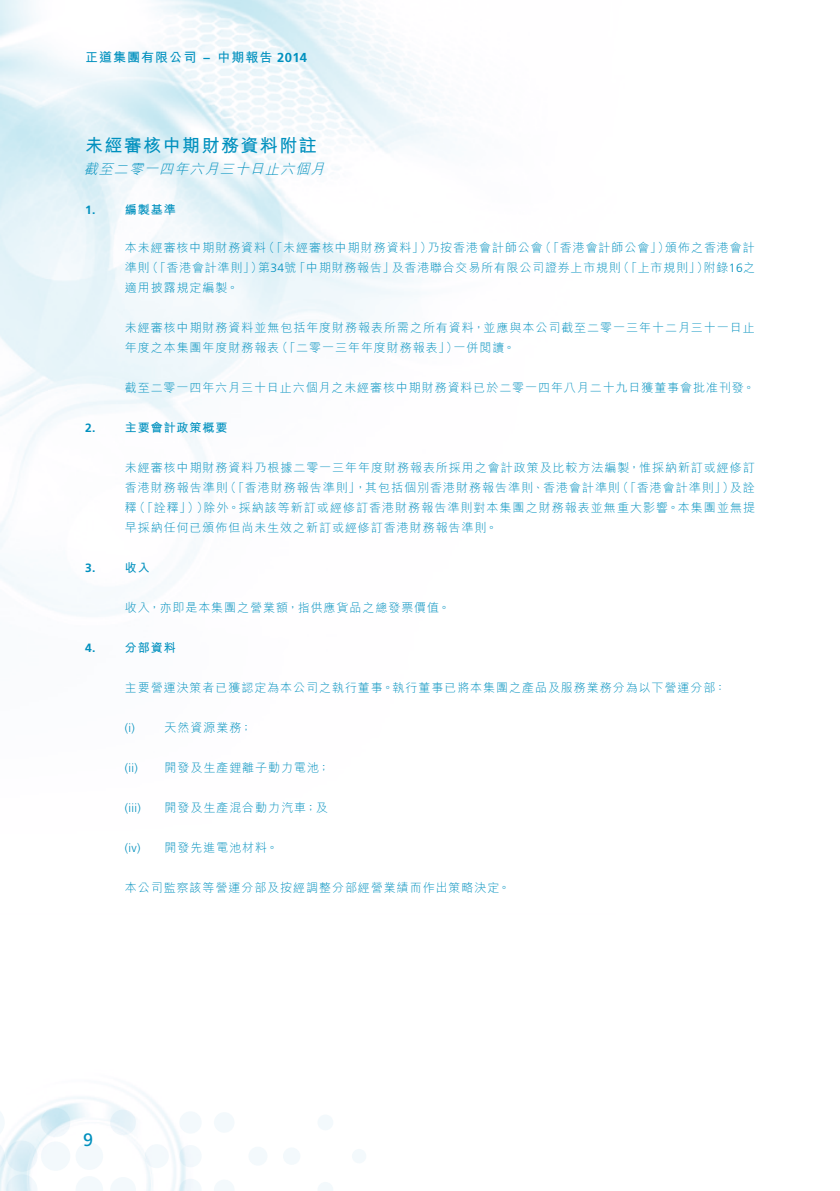
<style>
.page{position:relative;width:840px;height:1191px;background:#fff}
.page>*{position:absolute;margin:0;border:0;box-sizing:border-box;transform-origin:0 0}
.Heading_1{font:700 18px "M Hei HK";letter-spacing:.08em;color:#0090be}
.t1{font:18px "Frutiger LT Std";color:#0090be}
.Body_Text{font:italic 300 14px "M Hei HK";color:#0090be}
.t2{font:700 13px "M Hei HK";letter-spacing:.08em;color:#0090be}
.t3{font:700 13px "Frutiger LT Std";color:#0090be}
.Notes{font:300 12px/20px "M Hei HK";letter-spacing:.08em;color:#0090be}
.Notes_HD1{font:700 12px "M Hei HK";letter-spacing:.08em;color:#0090be}
.Notes-2{font:300 12px "Frutiger LT Std";color:#0090be}
.Notes_HD1-2{font:700 12px "Frutiger LT Std";color:#0090be}
.s1{font-family:"Frutiger LT Std"}
</style>
<div class="page">
<img style="left:37px;top:1091px;width:164px;height:100px">
<div style="left:352px;top:1149px;width:14px;height:14px;background:#f3f9fc;border-radius:50%"></div>
<svg style="left:318px;top:1182px;width:15px;height:9px"></svg>
<div style="left:317px;top:1114px;width:16px;height:16px;background:#f3f9fc;border-radius:50%"></div>
<div style="left:283px;top:1147px;width:17px;height:17px;background:#f3f9fc;border-radius:50%"></div>
<div style="left:248px;top:1146px;width:19px;height:19px;background:#f3f9fc;border-radius:50%"></div>
<svg style="left:214px;top:1180px;width:20px;height:11px"></svg>
<div style="left:214px;top:1112px;width:20px;height:20px;background:#f3f9fc;border-radius:50%"></div>
<svg style="left:179px;top:1178px;width:22px;height:13px"></svg>
<div style="left:179px;top:1145px;width:22px;height:22px;background:linear-gradient(to right,#e3f0f7,#f8fbfd);border-radius:50%"></div>
<div style="left:179px;top:1111px;width:22px;height:22px;background:#f3f9fc;border-radius:50%"></div>
<div style="left:145px;top:1144px;width:24px;height:24px;background:#f3f9fc;border-radius:50%"></div>
<svg style="left:110px;top:1177px;width:26px;height:14px"></svg>
<div style="left:110px;top:1109px;width:26px;height:26px;background:#e6f2f8;border-radius:50%"></div>
<svg style="left:76px;top:1176px;width:27px;height:15px"></svg>
<div style="left:76px;top:1142px;width:27px;height:27px;background:#f3f9fc;border-radius:50%"></div>
<div style="left:41px;top:1141px;width:29px;height:29px;background:#f3f9fc;border-radius:50%"></div>
<svg style="left:41px;top:1107px;width:29px;height:30px"></svg>
<svg style="left:0;top:1112px;width:37px;height:79px"></svg>
<p class="t2" style="left:85px;top:48px;width:113px">正道集團有限公司</p>
<p class="t3" style="left:203px;top:50px;width:8px">–</p>
<p class="t2" style="left:217px;top:48px;width:91px">中期報告 <span class="s1">2014</span></p>
<p class="Heading_1" style="left:85px;top:132px;width:233px">未經審核中期財務資料附註</p>
<p class="Body_Text" style="left:84px;top:162px;width:246px">截至二零一四年六月三十日止六個月</p>
<p class="Notes_HD1" style="left:125px;top:201px;width:52px">編製基準</p>
<p class="Notes_HD1-2" style="left:85px;top:203px;width:12px">1.</p>
<p class="Notes_HD1-2" style="left:85px;top:421px;width:12px">2.</p>
<p class="Notes_HD1-2" style="left:85px;top:561px;width:12px">3.</p>
<p class="Notes_HD1-2" style="left:85px;top:641px;width:12px">4.</p>
<p class="Notes" style="left:427px;top:238px;width:117px">乃按香港會計師公會</p>
<p class="Notes" style="left:539px;top:238px;width:131px">（「香港會計師公會」）</p>
<p class="Notes" style="left:263px;top:238px;width:170px">（「未經審核中期財務資料」）</p>
<p class="Notes" style="left:664px;top:238px;width:91px">頒佈之香港會計</p>
<p class="Notes" style="left:125px;top:238px;width:143px">本未經審核中期財務資料</p>
<p class="Notes" style="left:146px;top:258px;width:118px">（「香港會計準則」）</p>
<p class="Notes" style="left:617px;top:258px;width:92px">（「上市規則」）</p>
<p class="Notes" style="left:703px;top:258px;width:53px">附錄<span class="s1">16</span>之</p>
<p class="Notes" style="left:258px;top:258px;width:40px">第<span class="s1">34</span>號</p>
<p class="Notes" style="left:125px;top:258px;width:115px">準則<br>適用披露規定編製。</p>
<p class="Notes" style="left:453px;top:318px;width:303px;text-indent:-328px">未經審核中期財務資料並無包括年度財務報表所需之所有資料，並應與本公司截至二零一三年十二月三十一日止一併閱讀。</p>
<p class="Notes" style="left:391px;top:258px;width:230px">及香港聯合交易所有限公司證券上市規則</p>
<p class="Notes" style="left:294px;top:258px;width:102px">「中期財務報告」</p>
<p class="Notes" style="left:276px;top:338px;width:183px">（「二零一三年年度財務報表」）</p>
<p class="Notes" style="left:125px;top:338px;width:156px">年度之本集團年度財務報表</p>
<p class="Notes" style="left:125px;top:378px;width:631px">截至二零一四年六月三十日止六個月之未經審核中期財務資料已於二零一四年八月二十九日獲董事會批准刊發。</p>
<p class="Notes_HD1" style="left:125px;top:419px;width:104px">主要會計政策概要</p>
<p class="Notes" style="left:125px;top:458px;width:631px;text-align:right">未經審核中期財務資料乃根據二零一三年年度財務報表所採用之會計政策及比較方法編製，惟採納新訂或經修訂及詮</p>
<p class="Notes" style="left:224px;top:478px;width:396px">（「香港財務報告準則，」其包括個別香港財務報告準則、香港會計準則</p>
<p class="Notes" style="left:616px;top:478px;width:119px">（「香港會計準則」）</p>
<p class="Notes" style="left:204px;top:478px;width:552px;text-indent:-79px">香港財務報告準則<br>除外。採納該等新訂或經修訂香港財務報告準則對本集團之財務報表並無重大影響。本集團並無提</p>
<p class="Notes" style="left:133px;top:498px;width:76px">（「詮釋」））</p>
<p class="Notes" style="left:125px;top:498px;width:374px">釋<br>早採納任何已頒佈但尚未生效之新訂或經修訂香港財務報告準則。</p>
<p class="Notes_HD1" style="left:125px;top:559px;width:26px">收入</p>
<p class="Notes" style="left:125px;top:598px;width:326px">收入，亦即是本集團之營業額，指供應貨品之總發票價值。</p>
<p class="Notes_HD1" style="left:125px;top:639px;width:52px">分部資料</p>
<p class="Notes" style="left:125px;top:678px;width:602px">主要營運決策者已獲認定為本公司之執行董事。執行董事已將本集團之產品及服務業務分為以下營運分部：</p>
<p class="Notes" style="left:164px;top:718px;width:89px">天然資源業務;</p>
<p class="Notes-2" style="left:125px;top:721px;width:12px">)i(</p>
<p class="Notes-2" style="left:125px;top:761px;width:15px">)i i(</p>
<p class="Notes-2" style="left:125px;top:801px;width:18px">(iii)</p>
<p class="Notes" style="left:164px;top:758px;width:167px">開發及生產鋰離子動力電池;</p>
<p class="Notes" style="left:164px;top:798px;width:165px">開發及生產混合動力汽車；及</p>
<p class="Notes" style="left:164px;top:838px;width:115px">開發先進電池材料。</p>
<p class="Notes-2" style="left:125px;top:841px;width:17px">i v( )</p>
<p class="Notes" style="left:125px;top:878px;width:387px">本公司監察該等營運分部及按經調整分部經營業績而作出策略決定。</p>
<h1 class="t1" style="left:83px;top:1129px;width:12px">9</h1>
</div>
